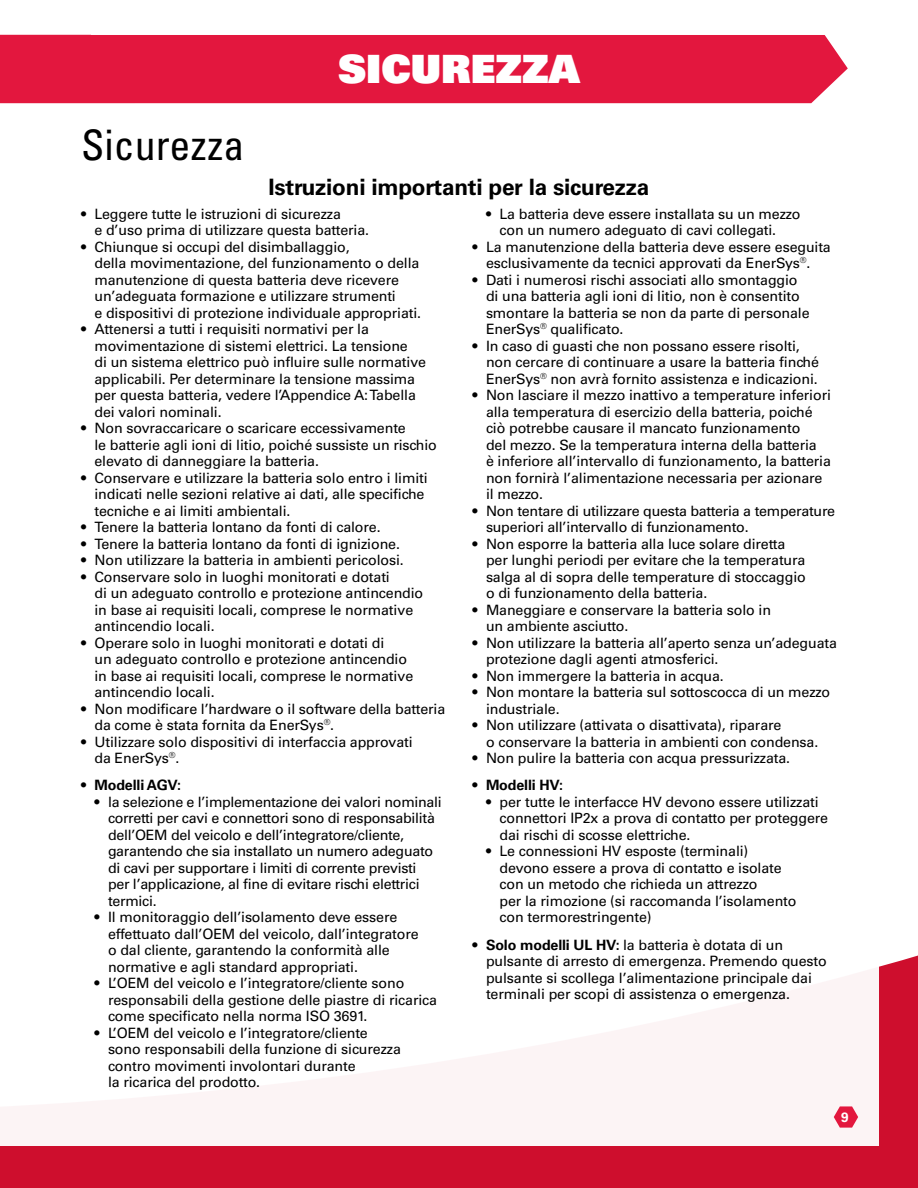
<style>
.page{position:relative;width:918px;height:1188px;background:#fff}
.page>*{position:absolute;margin:0;border:0;box-sizing:border-box;transform-origin:0 0}
.Labels{font:condensed 42px "Univers LT Std";color:#000}
.t1{font:39px "Univers LT Std X Black";color:#fff}
.Labels-2{font:700 22.5px "Univers LT Std";letter-spacing:-.01em;color:#000}
.t2{font:14.25px/16.5px "Univers LT Std";letter-spacing:-.01em;color:#000}
.t3{font:700 14.25px "Univers LT Std";letter-spacing:-.01em;color:#000}
.t4{font:700 13.5px "Univers LT Std";color:#fff}
.s1{font-weight:700}
</style>
<div class="page">
<div style="left:0;top:955px;width:918px;height:233px;background:#ce0e2d"></div>
<div style="left:0;top:857px;width:879px;height:289px;background:#fff"></div>
<div style="left:135px;top:35px;width:713px;height:68px;background:#e3173e"></div>
<div style="left:0;top:35px;width:135px;height:68px;background:#e3173e"></div>
<svg style="left:834px;top:1106px;width:24px;height:22px"></svg>
<p class="Labels" style="left:81px;top:118px;width:165px">Sicurezza</p>
<p class="t1" style="left:338px;top:44px;width:243px">SICUREZZA</p>
<p class="Labels-2" style="left:269px;top:174px;width:382px">Istruzioni importanti per la sicurezza</p>
<p class="t2" style="left:94px;top:205px;width:276px;text-indent:-14px">• Leggere tutte le istruzioni di sicurezza<br>e d’uso prima di utilizzare questa batteria.</p>
<p class="t2" style="left:94px;top:238px;width:328px;text-indent:-14px">• Chiunque si occupi del disimballaggio,<br>della movimentazione, del funzionamento o della manutenzione di questa batteria deve ricevere un’adeguata formazione e utilizzare strumenti<br>e dispositivi di protezione individuale appropriati.</p>
<p class="t2" style="left:94px;top:321px;width:333px;text-indent:-14px">• Attenersi a tutti i requisiti normativi per la movimentazione di sistemi elettrici. La tensione<br>di un sistema elettrico può influire sulle normative applicabili. Per determinare la tensione massima per questa batteria, vedere l’Appendice A: Tabella dei valori nominali.</p>
<p class="t2" style="left:94px;top:420px;width:344px;text-indent:-14px">• Non sovraccaricare o scaricare eccessivamente<br>le batterie agli ioni di litio, poiché sussiste un rischio elevato di danneggiare la batteria.</p>
<p class="t2" style="left:94px;top:469px;width:335px;text-indent:-14px">• Conservare e utilizzare la batteria solo entro i limiti indicati nelle sezioni relative ai dati, alle specifiche tecniche e ai limiti ambientali.</p>
<p class="t2" style="left:81px;top:519px;width:301px">• Tenere la batteria lontano da fonti di calore.</p>
<p class="t2" style="left:81px;top:535px;width:321px">• Tenere la batteria lontano da fonti di ignizione.</p>
<p class="t2" style="left:81px;top:552px;width:324px">• Non utilizzare la batteria in ambienti pericolosi.</p>
<p class="t2" style="left:94px;top:568px;width:330px;text-indent:-14px">• Conservare solo in luoghi monitorati e dotati<br>di un adeguato controllo e protezione antincendio in base ai requisiti locali, comprese le normative antincendio locali.</p>
<p class="t2" style="left:94px;top:634px;width:320px;text-indent:-14px">• Operare solo in luoghi monitorati e dotati di<br>un adeguato controllo e protezione antincendio in base ai requisiti locali, comprese le normative antincendio locali.</p>
<p class="t2" style="left:94px;top:700px;width:352px;text-indent:-14px">• Non modificare l’hardware o il software della batteria da come è stata fornita da EnerSys<sup>®</sup>.</p>
<p class="t2" style="left:94px;top:733px;width:320px;text-indent:-14px">• Utilizzare solo dispositivi di interfaccia approvati da EnerSys<sup>®</sup>.</p>
<p class="t3" style="left:81px;top:777px;width:102px">• Modelli AGV:</p>
<p class="t2" style="left:108px;top:794px;width:335px;text-indent:-14px">• la selezione e l’implementazione dei valori nominali corretti per cavi e connettori sono di responsabilità dell’OEM del veicolo e dell’integratore/cliente, garantendo che sia installato un numero adeguato di cavi per supportare i limiti di corrente previsti<br>per l’applicazione, al fine di evitare rischi elettrici termici.</p>
<p class="t2" style="left:108px;top:909px;width:312px;text-indent:-14px">• Il monitoraggio dell’isolamento deve essere effettuato dall’OEM del veicolo, dall’integratore o dal cliente, garantendo la conformità alle normative e agli standard appropriati.</p>
<p class="t2" style="left:108px;top:975px;width:331px;text-indent:-14px">• L’OEM del veicolo e l’integratore/cliente sono responsabili della gestione delle piastre di ricarica come specificato nella norma ISO 3691.</p>
<p class="t2" style="left:108px;top:1025px;width:295px;text-indent:-14px">• L’OEM del veicolo e l’integratore/cliente sono responsabili della funzione di sicurezza contro movimenti involontari durante<br>la ricarica del prodotto.</p>
<p class="t2" style="left:500px;top:205px;width:302px;text-indent:-14px">• La batteria deve essere installata su un mezzo con un numero adeguato di cavi collegati.</p>
<p class="t2" style="left:472px;top:238px;width:360px;text-align:center">• La manutenzione della batteria deve essere eseguita esclusivamente da tecnici approvati da EnerSys<sup>®</sup>.</p>
<p class="t2" style="left:486px;top:271px;width:325px;text-indent:-14px">• Dati i numerosi rischi associati allo smontaggio di una batteria agli ioni di litio, non è consentito smontare la batteria se non da parte di personale EnerSys<sup>®</sup> qualificato.</p>
<p class="t2" style="left:486px;top:337px;width:335px;text-indent:-14px">• In caso di guasti che non possano essere risolti, non cercare di continuare a usare la batteria finché<br>EnerSys<sup>®</sup> non avrà fornito assistenza e indicazioni.</p>
<p class="t2" style="left:486px;top:387px;width:347px;text-indent:-14px">• Non lasciare il mezzo inattivo a temperature inferiori alla temperatura di esercizio della batteria, poiché ciò potrebbe causare il mancato funzionamento<br>del mezzo. Se la temperatura interna della batteria<br>è inferiore all’intervallo di funzionamento, la batteria non fornirà l’alimentazione necessaria per azionare il mezzo.</p>
<p class="t2" style="left:486px;top:502px;width:351px;text-indent:-14px">• Non tentare di utilizzare questa batteria a temperature superiori all’intervallo di funzionamento.</p>
<p class="t2" style="left:486px;top:535px;width:321px;text-indent:-14px">• Non esporre la batteria alla luce solare diretta per lunghi periodi per evitare che la temperatura salga al di sopra delle temperature di stoccaggio o di funzionamento della batteria.</p>
<p class="t2" style="left:486px;top:601px;width:287px;text-indent:-14px">• Maneggiare e conservare la batteria solo in un ambiente asciutto.</p>
<p class="t2" style="left:486px;top:634px;width:353px;text-indent:-14px">• Non utilizzare la batteria all’aperto senza un’adeguata protezione dagli agenti atmosferici.</p>
<p class="t2" style="left:473px;top:667px;width:253px">• Non immergere la batteria in acqua.</p>
<p class="t2" style="left:486px;top:684px;width:346px;text-indent:-14px">• Non montare la batteria sul sottoscocca di un mezzo industriale.</p>
<p class="t2" style="left:486px;top:717px;width:334px;text-indent:-14px">• Non utilizzare (attivata o disattivata), riparare<br>o conservare la batteria in ambienti con condensa.</p>
<p class="t2" style="left:473px;top:750px;width:319px">• Non pulire la batteria con acqua pressurizzata.</p>
<p class="t3" style="left:473px;top:777px;width:92px">• Modelli HV:</p>
<p class="t2" style="left:500px;top:794px;width:330px;text-indent:-14px">• per tutte le interfacce HV devono essere utilizzati connettori IP2x a prova di contatto per proteggere dai rischi di scosse elettriche.</p>
<p class="t2" style="left:500px;top:843px;width:299px;text-indent:-14px">• Le connessioni HV esposte (terminali) devono essere a prova di contatto e isolate con un metodo che richieda un attrezzo<br>per la rimozione (si raccomanda l’isolamento con termorestringente)</p>
<p class="t2" style="left:486px;top:937px;width:342px;text-indent:-14px"><span class="s1">• Solo modelli UL HV:</span> la batteria è dotata di un pulsante di arresto di emergenza. Premendo questo pulsante si scollega l’alimentazione principale dai terminali per scopi di assistenza o emergenza.</p>
<p class="t4" style="left:841px;top:1109px;width:9px">9</p>
</div>
